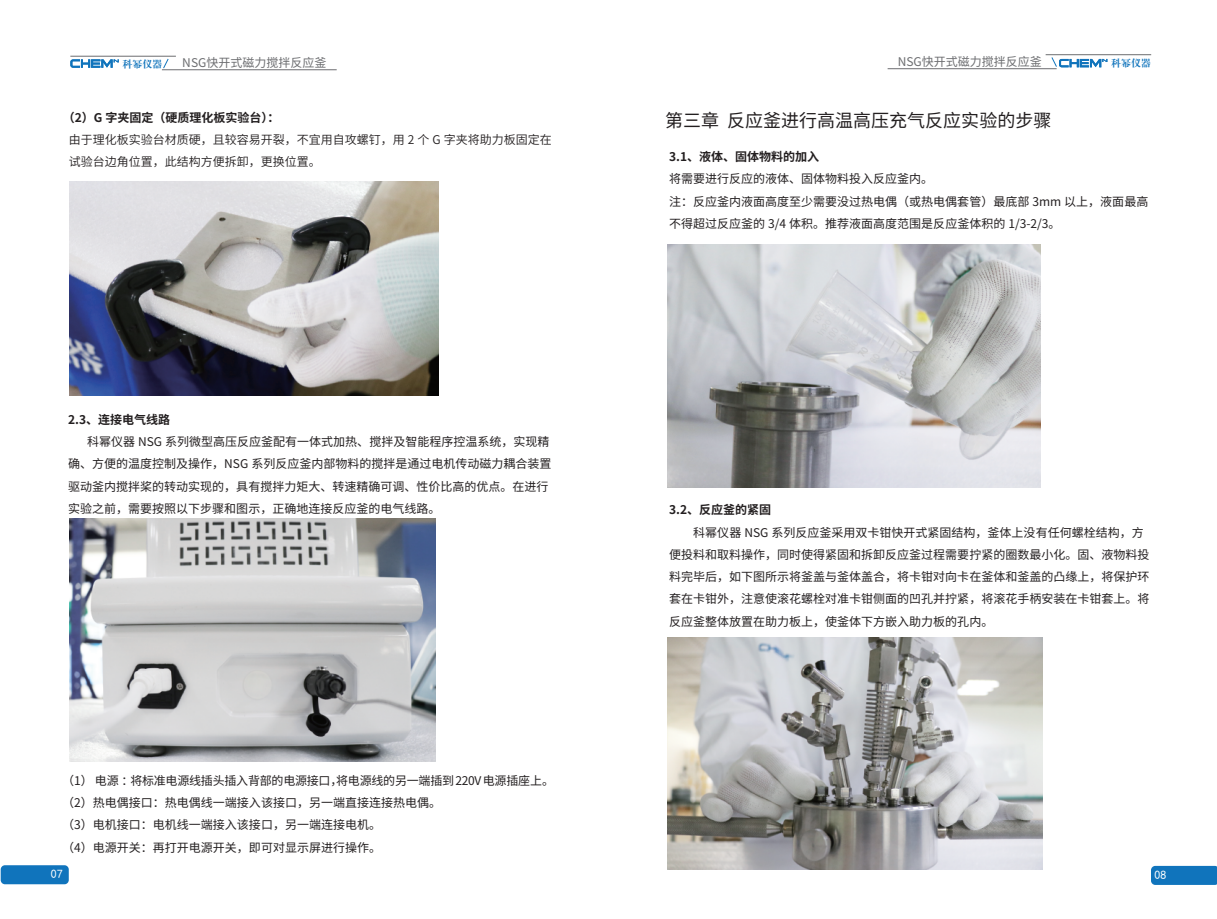
<style>
.page{position:relative;width:1217px;height:919px;background:#fff}
.page>*{position:absolute;margin:0;border:0;box-sizing:border-box;transform-origin:0 0}
.t1{font:18px "Source Han Sans CN";color:#231f20}
.t2{font:12px/22.2px "Source Han Sans CN";color:#231f20}
.t3{font:12px/22.2px "Source Han Sans CN";color:#231f20}
.t4{font:700 12px "Source Han Sans CN";color:#231f20}
.t5{font:12px "Source Han Sans CN";color:#6c6d70}
.t6{font:12px "Sim Hei";color:#fff}
.t7{font:10.05px "H Ya 4 gj";color:#1074bc}
</style>
<div class="page">
<svg style="left:70px;top:59px;width:49px;height:9px"></svg>
<svg style="left:163px;top:58px;width:6px;height:11px"></svg>
<hr style="left:162px;top:69px;width:174px;height:1px;background:#6c6d70">
<hr style="left:70px;top:56px;width:106px;height:1px;background:#6c6d70">
<svg style="left:1051px;top:57px;width:56px;height:11px"></svg>
<hr style="left:887px;top:68px;width:169px;height:1px;background:#6c6d70">
<hr style="left:1045px;top:54px;width:105px;height:1px;background:#6c6d70">
<div style="left:1px;top:865px;width:68px;height:19px;background:#1074bc;border-radius:4px"></div>
<svg style="left:1151px;top:865px;width:65px;height:19px"></svg>
<img style="left:70px;top:181px;width:368px;height:215px">
<img style="left:667px;top:244px;width:373px;height:243px">
<img style="left:70px;top:518px;width:365px;height:243px">
<img style="left:667px;top:637px;width:374px;height:232px">
<p class="t7" style="left:123px;top:58px;width:41px">科幂仪器</p>
<p class="t5" style="left:182px;top:56px;width:146px">NSG快开式磁力搅拌反应釜</p>
<p class="t5" style="left:897px;top:55px;width:146px">NSG快开式磁力搅拌反应釜</p>
<p class="t7" style="left:1110px;top:58px;width:41px">科幂仪器</p>
<p class="t4" style="left:63px;top:110px;width:218px">（2）G 字夹固定（硬质理化板实验台）：</p>
<p class="t3" style="left:69px;top:129px;width:484px">由于理化板实验台材质硬，且较容易开裂，不宜用自攻螺钉，用 2 个 G 字夹将助力板固定在试验台边角位置，此结构方便拆卸，更换位置。</p>
<p class="t4" style="left:68px;top:413px;width:104px">2.3、连接电气线路</p>
<p class="t2" style="left:68px;top:431px;width:485px;text-indent:19px">科幂仪器 NSG 系列微型高压反应釜配有一体式加热、搅拌及智能程序控温系统，实现精确、方便的温度控制及操作，NSG 系列反应釜内部物料的搅拌是通过电机传动磁力耦合装置驱动釜内搅拌桨的转动实现的，具有搅拌力矩大、转速精确可调、性价比高的优点。在进行实验之前，需要按照以下步骤和图示，正确地连接反应釜的电气线路。</p>
<p class="t2" style="left:62px;top:769px;width:493px">（1） 电源 ：将标准电源线插头插入背部的电源接口，将电源线的另一端插到220V电源插座上。（2）热电偶接口：热电偶线一端接入该接口，另一端直接连接热电偶。<br>（3）电机接口：电机线一端接入该接口，另一端连接电机。<br>（4）电源开关：再打开电源开关，即可对显示屏进行操作。</p>
<h1 class="t1" style="left:665px;top:110px;width:388px">第三章 反应釜进行高温高压充气反应实验的步骤</h1>
<p class="t4" style="left:669px;top:150px;width:152px">3.1、液体、固体物料的加入</p>
<p class="t2" style="left:669px;top:168px;width:480px">将需要进行反应的液体、固体物料投入反应釜内。<br>注：反应釜内液面高度至少需要没过热电偶（或热电偶套管）最底部 3mm 以上，液面最高不得超过反应釜的 3/4 体积。推荐液面高度范围是反应釜体积的 1/3-2/3。</p>
<p class="t4" style="left:669px;top:503px;width:104px">3.2、反应釜的紧固</p>
<p class="t2" style="left:669px;top:521px;width:481px;text-indent:24px">科幂仪器 NSG 系列反应釜采用双卡钳快开式紧固结构，釜体上没有任何螺栓结构，方便投料和取料操作，同时使得紧固和拆卸反应釜过程需要拧紧的圈数最小化。固、液物料投料完毕后，如下图所示将釜盖与釜体盖合，将卡钳对向卡在釜体和釜盖的凸缘上，将保护环套在卡钳外，注意使滚花螺栓对准卡钳侧面的凹孔并拧紧，将滚花手柄安装在卡钳套上。将反应釜整体放置在助力板上，使釜体下方嵌入助力板的孔内。</p>
<p class="t6" style="left:51px;top:868px;width:13px">07</p>
<p class="t6" style="left:1153px;top:868px;width:13px">08</p>
</div>
